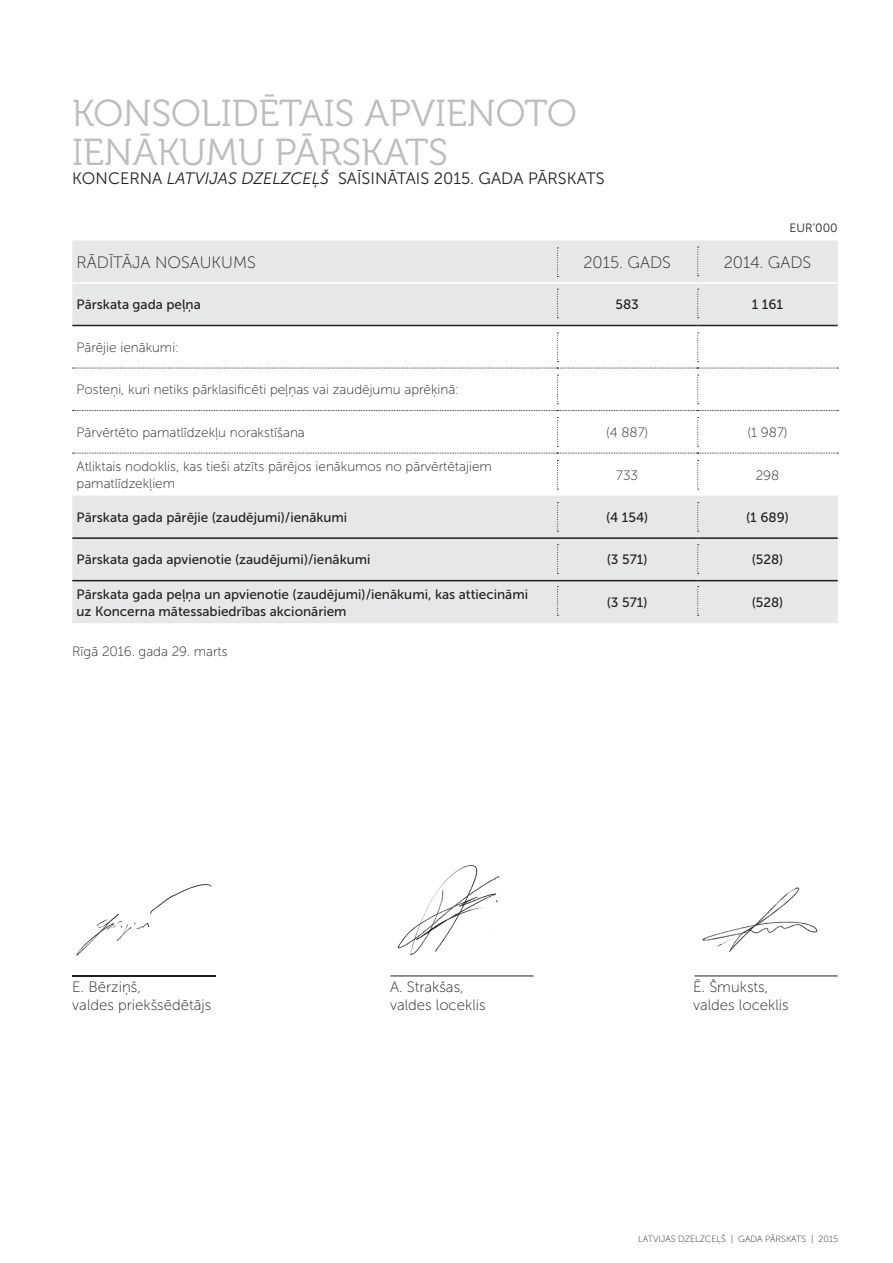
<style>
.page{position:relative;width:893px;height:1263px;background:#fff}
.page>*{position:absolute;margin:0;border:0;box-sizing:border-box;transform-origin:0 0}
.t1{font:37.5px/39px "Museo 300";color:#bcbdc0}
.t2{font:16.5px "Museo Sans 300";color:#231f20}
.t3{font:16.5px "Museo Sans 100";color:#231f20}
.t4{font:15px/18px "Museo Sans 100";color:#231f20}
.t5{font:13.5px/16.5px "Museo Sans 500";color:#231f20}
.t6{font:13.5px/16.5px "Museo Sans 100";color:#231f20}
.t7{font:12px "Museo Sans 300";color:#231f20}
.t8{font:9px "Museo Sans 100";color:#231f20}
.s1{font-style:italic}
</style>
<div class="page">
<svg style="left:72px;top:240px;width:766px;height:383px;fill:#e6e7e9"></svg>
<svg style="left:73px;top:368px;width:765px;height:1px"></svg>
<svg style="left:73px;top:410px;width:765px;height:1px"></svg>
<svg style="left:73px;top:453px;width:765px;height:1px"></svg>
<hr style="left:72px;top:325px;width:485px;height:1px;background:#231f20">
<hr style="left:557px;top:325px;width:140px;height:1px;background:#231f20">
<hr style="left:697px;top:325px;width:141px;height:1px;background:#231f20">
<hr style="left:72px;top:537px;width:485px;height:2px;background:#231f20">
<hr style="left:557px;top:537px;width:140px;height:2px;background:#231f20">
<hr style="left:697px;top:537px;width:141px;height:2px;background:#231f20">
<hr style="left:72px;top:282px;width:485px;height:2px;background:#fff">
<hr style="left:557px;top:282px;width:140px;height:2px;background:#fff">
<hr style="left:697px;top:282px;width:141px;height:2px;background:#fff">
<hr style="left:72px;top:580px;width:485px;height:1px;background:#231f20">
<hr style="left:557px;top:580px;width:140px;height:1px;background:#231f20">
<hr style="left:697px;top:580px;width:141px;height:1px;background:#231f20">
<svg style="left:557px;top:289px;width:1px;height:29px"></svg>
<svg style="left:557px;top:248px;width:1px;height:29px"></svg>
<svg style="left:557px;top:333px;width:1px;height:29px"></svg>
<svg style="left:557px;top:375px;width:1px;height:29px"></svg>
<svg style="left:557px;top:417px;width:1px;height:30px"></svg>
<svg style="left:557px;top:460px;width:1px;height:30px"></svg>
<svg style="left:557px;top:502px;width:1px;height:30px"></svg>
<svg style="left:557px;top:544px;width:1px;height:30px"></svg>
<svg style="left:557px;top:586px;width:1px;height:30px"></svg>
<svg style="left:697px;top:289px;width:2px;height:29px"></svg>
<svg style="left:697px;top:247px;width:2px;height:29px"></svg>
<svg style="left:697px;top:333px;width:2px;height:29px"></svg>
<svg style="left:697px;top:375px;width:2px;height:29px"></svg>
<svg style="left:697px;top:417px;width:2px;height:30px"></svg>
<svg style="left:697px;top:460px;width:2px;height:30px"></svg>
<svg style="left:697px;top:502px;width:2px;height:30px"></svg>
<svg style="left:697px;top:544px;width:2px;height:30px"></svg>
<svg style="left:697px;top:586px;width:2px;height:30px"></svg>
<hr style="left:390px;top:975px;width:144px;height:1px;background:#231f20">
<hr style="left:694px;top:975px;width:144px;height:1px;background:#231f20">
<img style="left:702px;top:887px;width:116px;height:65px">
<img style="left:397px;top:865px;width:103px;height:90px">
<img style="left:76px;top:884px;width:140px;height:92px">
<img style="left:72px;top:975px;width:143px;height:1px">
<h1 class="t1" style="left:72px;top:94px;width:506px">KONSOLIDĒTAIS APVIENOTO<br>IENĀKUMU PĀRSKATS</h1>
<p class="t2" style="left:72px;top:170px;width:534px">KONCERNA <span class="s1">LATVIJAS DZELZCEĻŠ</span> SAĪSINĀTAIS 2015. GADA PĀRSKATS</p>
<p class="t7" style="left:790px;top:221px;width:50px">EUR’000</p>
<p class="t3" style="left:77px;top:253px;width:181px">RĀDĪTĀJA NOSAUKUMS</p>
<p class="t3" style="left:583px;top:253px;width:89px">2015. GADS</p>
<p class="t3" style="left:724px;top:253px;width:89px">2014. GADS</p>
<p class="t5" style="left:77px;top:296px;width:126px">Pārskata gada peļņa</p>
<p class="t5" style="left:615px;top:296px;width:25px">583</p>
<p class="t5" style="left:752px;top:296px;width:33px">1 161</p>
<p class="t6" style="left:77px;top:339px;width:104px">Pārējie ienākumi:</p>
<p class="t6" style="left:77px;top:382px;width:384px">Posteņi, kuri netiks pārklasificēti peļņas vai zaudējumu aprēķinā:</p>
<p class="t6" style="left:77px;top:424px;width:230px">Pārvērtēto pamatlīdzekļu norakstīšana</p>
<p class="t6" style="left:606px;top:424px;width:44px">(4 887)</p>
<p class="t6" style="left:747px;top:424px;width:42px">(1 987)</p>
<p class="t6" style="left:77px;top:459px;width:417px">Atliktais nodoklis, kas tieši atzīts pārējos ienākumos no pārvērtētajiem pamatlīdzekļiem</p>
<p class="t6" style="left:616px;top:467px;width:23px">733</p>
<p class="t6" style="left:756px;top:467px;width:25px">298</p>
<p class="t5" style="left:77px;top:509px;width:272px">Pārskata gada pārējie (zaudējumi)/ienākumi</p>
<p class="t5" style="left:606px;top:509px;width:44px">(4 154)</p>
<p class="t5" style="left:746px;top:509px;width:44px">(1 689)</p>
<p class="t5" style="left:77px;top:552px;width:295px">Pārskata gada apvienotie (zaudējumi)/ienākumi</p>
<p class="t5" style="left:607px;top:552px;width:42px">(3 571)</p>
<p class="t5" style="left:752px;top:552px;width:33px">(528)</p>
<p class="t5" style="left:77px;top:586px;width:453px">Pārskata gada peļņa un apvienotie (zaudējumi)/ienākumi, kas attiecināmi uz Koncerna mātessabiedrības akcionāriem</p>
<p class="t5" style="left:607px;top:594px;width:42px">(3 571)</p>
<p class="t5" style="left:752px;top:594px;width:33px">(528)</p>
<p class="t6" style="left:72px;top:643px;width:157px">Rīgā 2016. gada 29. marts</p>
<p class="t4" style="left:72px;top:978px;width:140px">E. Bērziņš,<br>valdes priekšsēdētājs</p>
<p class="t4" style="left:693px;top:978px;width:97px">Ē. Šmuksts, valdes loceklis</p>
<p class="t4" style="left:390px;top:978px;width:97px">A. Strakšas, valdes loceklis</p>
<p class="t8" style="left:638px;top:1234px;width:201px">LATVIJAS DZELZCEĻŠ | GADA PĀRSKATS | 2015</p>
</div>
